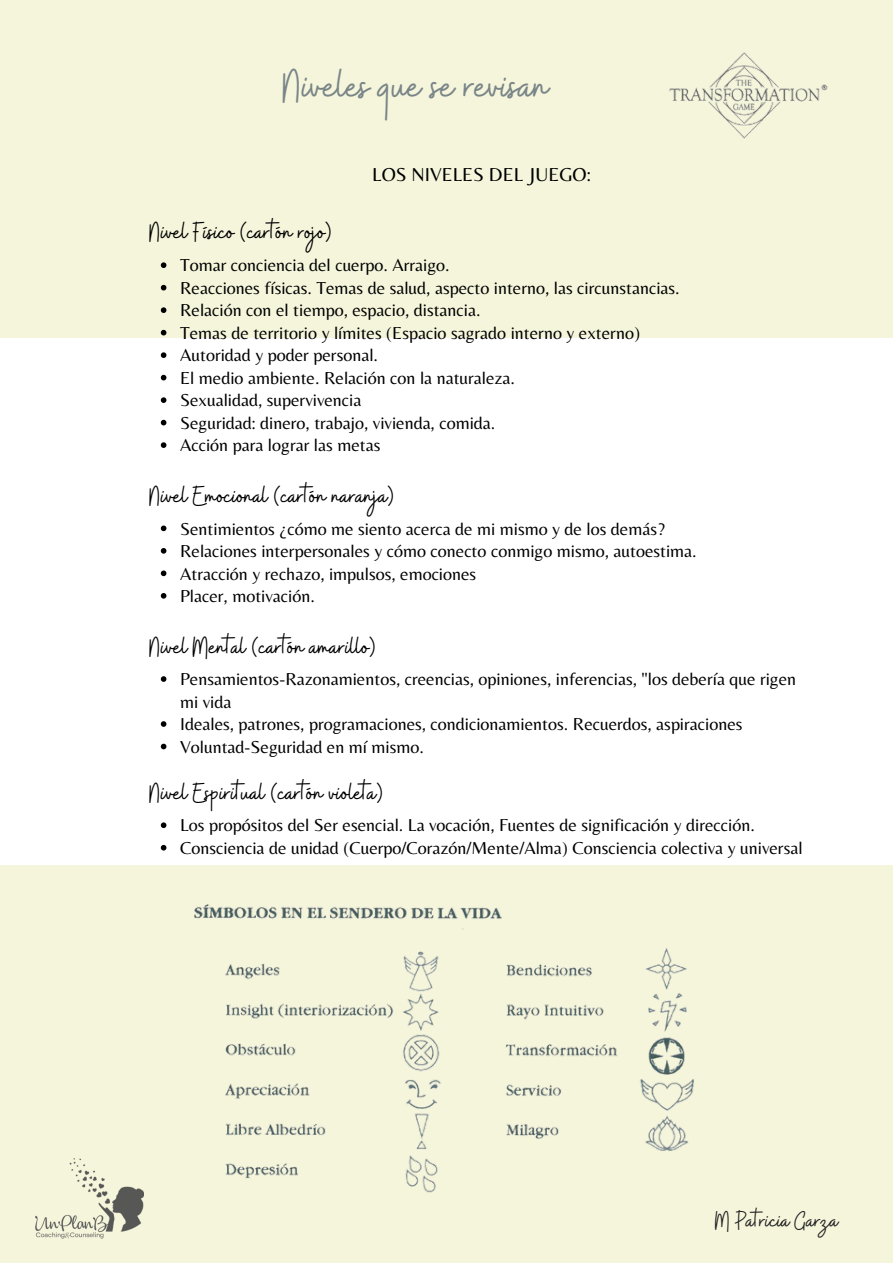
<style>
.page{position:relative;width:893px;height:1264px;background:#fff}
.page>*{position:absolute;margin:0;border:0;box-sizing:border-box;transform-origin:0 0}
.t1{font:48px "Buffalo";color:#798587}
.t2{font:28.5px "Buffalo";color:#000}
.t3{font:26.55px "Buffalo";color:#222}
.t4{font:19.5px "Belleza";color:#000}
.t5{font:18px/22.5px "Belleza";color:#000}
</style>
<div class="page">
<div style="left:0;top:0;width:892px;height:337px;background:#f5f5dc"></div>
<div style="left:0;top:864px;width:892px;height:398px;background:#f5f5dc"></div>
<img style="left:35px;top:1158px;width:108px;height:81px">
<img style="left:669px;top:52px;width:159px;height:87px">
<img style="left:194px;top:904px;width:500px;height:289px">
<svg style="left:161px;top:262px;width:5px;height:6px"></svg>
<svg style="left:161px;top:285px;width:5px;height:5px"></svg>
<svg style="left:161px;top:307px;width:5px;height:6px"></svg>
<svg style="left:161px;top:330px;width:5px;height:5px"></svg>
<svg style="left:161px;top:352px;width:5px;height:6px"></svg>
<svg style="left:161px;top:375px;width:5px;height:5px"></svg>
<svg style="left:161px;top:397px;width:5px;height:6px"></svg>
<svg style="left:161px;top:420px;width:5px;height:5px"></svg>
<svg style="left:161px;top:442px;width:5px;height:6px"></svg>
<svg style="left:161px;top:525px;width:5px;height:6px"></svg>
<svg style="left:161px;top:548px;width:5px;height:5px"></svg>
<svg style="left:161px;top:570px;width:5px;height:6px"></svg>
<svg style="left:161px;top:593px;width:5px;height:5px"></svg>
<svg style="left:161px;top:676px;width:5px;height:6px"></svg>
<svg style="left:161px;top:721px;width:5px;height:5px"></svg>
<svg style="left:161px;top:743px;width:5px;height:6px"></svg>
<svg style="left:161px;top:822px;width:5px;height:6px"></svg>
<svg style="left:161px;top:845px;width:5px;height:5px"></svg>
<h1 class="t1" style="left:283px;top:55px;width:267px">Niveles que se revisan</h1>
<h2 class="t2" style="left:149px;top:214px;width:183px">Nivel Físico (cartón rojo)</h2>
<p class="t4" style="left:372px;top:163px;width:220px">LOS NIVELES DEL JUEGO:</p>
<p class="t5" style="left:180px;top:254px;width:501px">Tomar conciencia del cuerpo. Arraigo.<br>Reacciones físicas. Temas de salud, aspecto interno, las circunstancias.<br>Relación con el tiempo, espacio, distancia.<br>Temas de territorio y límites (Espacio sagrado interno y externo)<br>Autoridad y poder personal.<br>El medio ambiente. Relación con la naturaleza.<br>Sexualidad, supervivencia<br>Seguridad: dinero, trabajo, vivienda, comida.<br>Acción para lograr las metas</p>
<h2 class="t2" style="left:149px;top:478px;width:246px">Nivel Emocional (cartón naranja)</h2>
<p class="t5" style="left:180px;top:517px;width:518px">Sentimientos ¿cómo me siento acerca de mi mismo y de los demás?<br>Relaciones interpersonales y cómo conecto conmigo mismo, autoestima.<br>Atracción y rechazo, impulsos, emociones<br>Placer, motivación.</p>
<h2 class="t2" style="left:149px;top:628px;width:227px">Nivel Mental (cartón amarillo)</h2>
<p class="t5" style="left:180px;top:667px;width:617px">Pensamientos-Razonamientos, creencias, opiniones, inferencias, "los debería que rigen mi vida<br>Ideales, patrones, programaciones, condicionamientos. Recuerdos, aspiraciones Voluntad-Seguridad en mí mismo.</p>
<h2 class="t2" style="left:149px;top:774px;width:235px">Nivel Espiritual (cartón violeta)</h2>
<p class="t5" style="left:180px;top:813px;width:624px">Los propósitos del Ser esencial. La vocación, Fuentes de significación y dirección.<br>Consciencia de unidad (Cuerpo/Corazón/Mente/Alma) Consciencia colectiva y universal</p>
<h3 class="t3" style="left:715px;top:1203px;width:124px">M Patricia Garza</h3>
</div>
